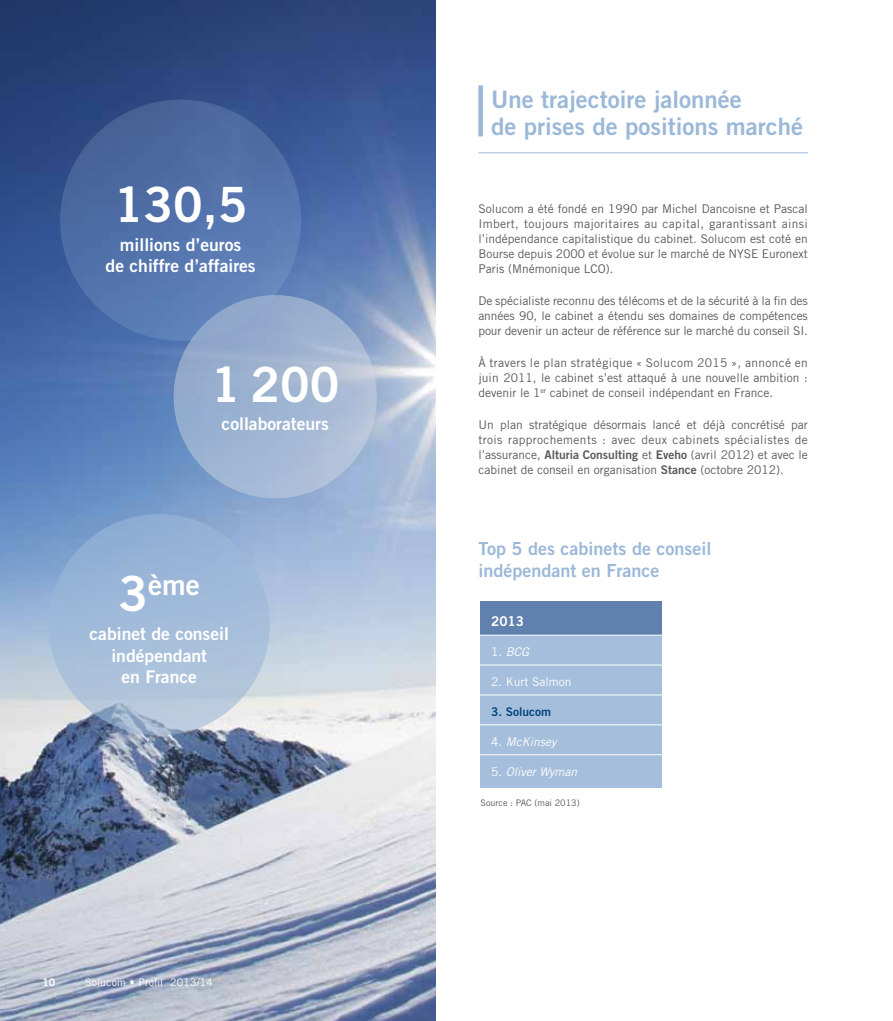
<style>
.page{position:relative;width:893px;height:1021px;background:#fff}
.page>*{position:absolute;margin:0;border:0;box-sizing:border-box;transform-origin:0 0}
.t1{font:48.6px "Trade Gothic LT Std Bd 2";color:#fff}
.t2{font:28.35px "Trade Gothic LT Std Bd 2";color:#fff}
.t3{font:24px/27px "Trade Gothic LT Std Bd 2";color:#9cb8d8}
.t4{font:18px/21.6px "Trade Gothic LT Std Bd 2";color:#9cb8d8}
.t5{font:17.55px/21px "Trade Gothic LT Std Bd 2";color:#fff;text-align:center}
.t6{font:13.5px "Trade Gothic LT Std Bd 2";color:#fff}
.t7{font:12px/15px "Trade Gothic LT Std";color:#58595b;text-align:justify}
.t8{font:italic 12px "Trade Gothic LT Std";color:#fff}
.t9{font:12px "Trade Gothic LT Std";color:#fff}
.t10{font:12px "Trade Gothic LT Std Bd 2";color:#00467f}
.t11{font:10.5px "Trade Gothic LT Std";letter-spacing:.02em;color:#fff}
.t12{font:10.5px "Trade Gothic LT Std Bd 2";color:#fff}
.t13{font:9px "Trade Gothic LT Std";color:#58595b}
.s1{font-size:48.6px}
.s2{font-family:"Trade Gothic LT Std Bd 2"}
.s3{font-style:normal}
</style>
<div class="page">
<img style="left:0;top:0;width:436px;height:1020px">
<svg style="left:174px;top:295px;width:203px;height:203px;background:#a0b4d2"></svg>
<div style="left:49px;top:514px;width:221px;height:221px;background:linear-gradient(to bottom,#90afd6,#b4c6da);border-radius:50%"></div>
<svg style="left:60px;top:100px;width:241px;height:241px;background:#5473aa"></svg>
<hr style="left:478px;top:152px;width:330px;height:1px;background:#9cb8d8">
<div style="left:478px;top:85px;width:5px;height:51px;background:#9cb8d8"></div>
<div style="left:480px;top:601px;width:181px;height:186px;background:#a5bedb"></div>
<div style="left:480px;top:601px;width:181px;height:34px;background:#6081ae"></div>
<hr style="left:478px;top:634px;width:190px;height:1px;background:#fff">
<hr style="left:478px;top:664px;width:190px;height:1px;background:#fff">
<hr style="left:478px;top:694px;width:190px;height:1px;background:#fff">
<hr style="left:478px;top:724px;width:190px;height:1px;background:#fff">
<hr style="left:478px;top:754px;width:190px;height:1px;background:#fff">
<h1 class="t1" style="left:114px;top:174px;width:135px">130,5</h1>
<h3 class="t5" style="left:106px;top:234px;width:152px">millions d’euros<br>de chiffre d’affaires</h3>
<h1 class="t1" style="left:211px;top:355px;width:130px">1 200</h1>
<h3 class="t5" style="left:222px;top:412px;width:109px">collaborateurs</h3>
<h2 class="t2" style="left:118px;top:567px;width:83px"><span class="s1">3</span>ème</h2>
<h3 class="t5" style="left:90px;top:623px;width:141px">cabinet de conseil indépendant<br>en France</h3>
<p class="t12" style="left:43px;top:975px;width:14px">10</p>
<p class="t11" style="left:85px;top:975px;width:129px">Solucom • Profil 2013/14</p>
<h3 class="t3" style="left:491px;top:86px;width:313px">Une trajectoire jalonnée<br>de prises de positions marché</h3>
<p class="t7" style="left:478px;top:201px;width:331px">Solucom a été fondé en 1990 par Michel Dancoisne et Pascal Imbert, toujours majoritaires au capital, garantissant ainsi l’indépendance capitalistique du cabinet. Solucom est coté en Bourse depuis 2000 et évolue sur le marché de NYSE Euronext Paris (Mnémonique LCO).</p>
<p class="t7" style="left:478px;top:293px;width:331px">De spécialiste reconnu des télécoms et de la sécurité à la fin des années 90, le cabinet a étendu ses domaines de compétences pour devenir un acteur de référence sur le marché du conseil SI.</p>
<p class="t7" style="left:478px;top:355px;width:331px">À travers le plan stratégique « Solucom 2015 », annoncé en juin 2011, le cabinet s’est attaqué à une nouvelle ambition : devenir le 1<sup>er</sup> cabinet de conseil indépendant en France.</p>
<p class="t7" style="left:478px;top:417px;width:331px">Un plan stratégique désormais lancé et déjà concrétisé par trois rapprochements : avec deux cabinets spécialistes de l’assurance, <span class="s2">Alturia Consulting</span> et <span class="s2">Eveho</span> (avril 2012) et avec le cabinet de conseil en organisation <span class="s2">Stance</span> (octobre 2012).</p>
<h3 class="t4" style="left:478px;top:538px;width:235px">Top 5 des cabinets de conseil indépendant en France</h3>
<p class="t6" style="left:491px;top:613px;width:34px">2013</p>
<p class="t8" style="left:491px;top:644px;width:39px"><span class="s3">1.</span> BCG</p>
<p class="t9" style="left:491px;top:674px;width:82px">2. Kurt Salmon</p>
<p class="t10" style="left:491px;top:704px;width:61px">3. Solucom</p>
<p class="t8" style="left:491px;top:734px;width:67px"><span class="s3">4.</span> McKinsey</p>
<p class="t8" style="left:491px;top:764px;width:88px"><span class="s3">5.</span> Oliver Wyman</p>
<p class="t13" style="left:480px;top:797px;width:101px">Source : PAC (mai 2013)</p>
</div>
